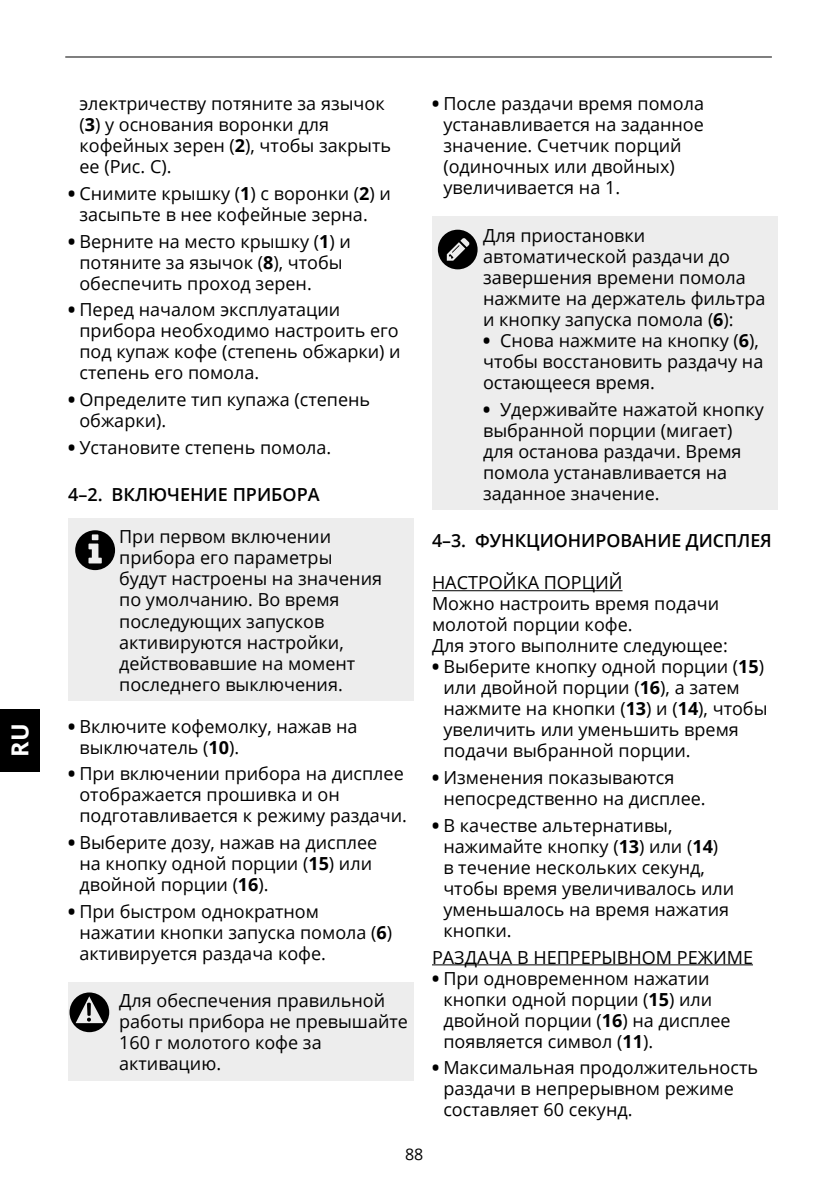
<style>
.page{position:relative;width:840px;height:1191px;background:#fff}
.page>*{position:absolute;margin:0;border:0;box-sizing:border-box;transform-origin:0 0}
.t1{font:700 23.4px "Open Sans";color:#fff}
.t2{font:18px/21px "Open Sans";color:#000}
.t3{font:600 18px "Open Sans";color:#000}
.t4{font:16px "Open Sans";color:#000}
.s1{font-weight:700}
.s2{font-weight:800}
</style>
<div class="page">
<hr style="left:65px;top:56px;width:706px;height:1px;background:#000">
<div style="left:0;top:709px;width:39px;height:62px;background:#000"></div>
<div style="left:68px;top:518px;width:345px;height:182px;background:#ededed"></div>
<div style="left:68px;top:982px;width:345px;height:98px;background:#ededed"></div>
<div style="left:432px;top:217px;width:345px;height:119px;background:#ededed"></div>
<div style="left:432px;top:322px;width:345px;height:77px;background:#ededed"></div>
<div style="left:432px;top:390px;width:345px;height:119px;background:#ededed"></div>
<hr style="left:432px;top:590px;width:190px;height:1px;background:#000">
<hr style="left:432px;top:964px;width:320px;height:1px;background:#000">
<svg style="left:437px;top:230px;width:40px;height:39px"></svg>
<svg style="left:69px;top:992px;width:40px;height:40px"></svg>
<svg style="left:75px;top:530px;width:40px;height:40px"></svg>
<p class="t1" style="left:4px;top:757px;width:35px;rotate:-90deg">RU</p>
<p class="t2" style="left:79px;top:93px;width:313px">электричеству потяните за язычок (<span class="s1">3</span>) у основания воронки для кофейных зерен (<span class="s1">2</span>), чтобы закрыть ее (Рис. C).</p>
<p class="t2" style="left:79px;top:182px;width:313px;text-indent:-11px"><span class="s2">•</span> Снимите крышку (<span class="s1">1</span>) с воронки (<span class="s1">2</span>) и засыпьте в нее кофейные зерна.</p>
<p class="t2" style="left:79px;top:230px;width:273px;text-indent:-11px"><span class="s2">•</span> Верните на место крышку (<span class="s1">1</span>) и потяните за язычок (<span class="s1">8</span>), чтобы обеспечить проход зерен.</p>
<p class="t2" style="left:79px;top:299px;width:322px;text-indent:-11px"><span class="s2">•</span> Перед началом эксплуатации прибора необходимо настроить его под купаж кофе (степень обжарки) и степень его помола.</p>
<p class="t2" style="left:79px;top:388px;width:292px;text-indent:-11px"><span class="s2">•</span> Определите тип купажа (степень обжарки).</p>
<p class="t2" style="left:68px;top:436px;width:264px"><span class="s2">•</span> Установите степень помола.</p>
<p class="t3" style="left:68px;top:482px;width:253px">4–2. ВКЛЮЧЕНИЕ ПРИБОРА</p>
<p class="t2" style="left:119px;top:526px;width:264px">При первом включении прибора его параметры будут настроены на значения по умолчанию. Во время последующих запусков активируются настройки, действовавшие на момент последнего выключения.</p>
<p class="t2" style="left:79px;top:715px;width:279px;text-indent:-11px"><span class="s2">•</span> Включите кофемолку, нажав на выключатель (<span class="s1">10</span>).</p>
<p class="t2" style="left:79px;top:762px;width:329px;text-indent:-11px"><span class="s2">•</span> При включении прибора на дисплее отображается прошивка и он подготавливается к режиму раздачи.</p>
<p class="t2" style="left:79px;top:831px;width:299px;text-indent:-11px"><span class="s2">•</span> Выберите дозу, нажав на дисплее на кнопку одной порции (<span class="s1">15</span>) или двойной порции (<span class="s1">16</span>).</p>
<p class="t2" style="left:79px;top:900px;width:314px;text-indent:-11px"><span class="s2">•</span> При быстром однократном нажатии кнопки запуска помола (<span class="s1">6</span>) активируется раздача кофе.</p>
<p class="t2" style="left:119px;top:990px;width:290px">Для обеспечения правильной работы прибора не превышайте<br>160 г молотого кофе за активацию.</p>
<p class="t2" style="left:443px;top:93px;width:262px;text-indent:-11px"><span class="s2">•</span> После раздачи время помола устанавливается на заданное значение. Счетчик порций (одиночных или двойных) увеличивается на 1.</p>
<p class="t2" style="left:483px;top:224px;width:284px">Для приостановки автоматической раздачи до завершения времени помола нажмите на держатель фильтра и кнопку запуска помола (<span class="s1">6</span>):</p>
<p class="t2" style="left:483px;top:329px;width:281px"><span class="s2">•</span> Снова нажмите на кнопку (<span class="s1">6</span>), чтобы восстановить раздачу на остающееся время.</p>
<p class="t2" style="left:483px;top:398px;width:282px"><span class="s2">•</span> Удерживайте нажатой кнопку выбранной порции (мигает) для останова раздачи. Время помола устанавливается на заданное значение.</p>
<p class="t3" style="left:432px;top:528px;width:341px">4–3. ФУНКЦИОНИРОВАНИЕ ДИСПЛЕЯ</p>
<p class="t2" style="left:432px;top:572px;width:297px">НАСТРОЙКА ПОРЦИЙ<br>Можно настроить время подачи молотой порции кофе.<br>Для этого выполните следующее:</p>
<p class="t2" style="left:443px;top:656px;width:325px;text-indent:-11px"><span class="s2">•</span> Выберите кнопку одной порции (<span class="s1">15</span>) или двойной порции (<span class="s1">16</span>), а затем нажмите на кнопки (<span class="s1">13</span>) и (<span class="s1">14</span>), чтобы увеличить или уменьшить время подачи выбранной порции.</p>
<p class="t2" style="left:443px;top:766px;width:264px;text-indent:-11px"><span class="s2">•</span> Изменения показываются непосредственно на дисплее.</p>
<p class="t2" style="left:443px;top:814px;width:292px;text-indent:-11px"><span class="s2">•</span> В качестве альтернативы, нажимайте кнопку (<span class="s1">13</span>) или (<span class="s1">14</span>)<br>в течение нескольких секунд, чтобы время увеличивалось или уменьшалось на время нажатия кнопки.</p>
<p class="t2" style="left:432px;top:946px;width:322px">РАЗДАЧА В НЕПРЕРЫВНОМ РЕЖИМЕ</p>
<p class="t2" style="left:443px;top:967px;width:288px;text-indent:-11px"><span class="s2">•</span> При одновременном нажатии кнопки одной порции (<span class="s1">15</span>) или двойной порции (<span class="s1">16</span>) на дисплее появляется символ (<span class="s1">11</span>).</p>
<p class="t2" style="left:443px;top:1056px;width:316px;text-indent:-11px"><span class="s2">•</span> Максимальная продолжительность раздачи в непрерывном режиме составляет 60 секунд.</p>
<p class="t4" style="left:405px;top:1143px;width:20px">88</p>
</div>
